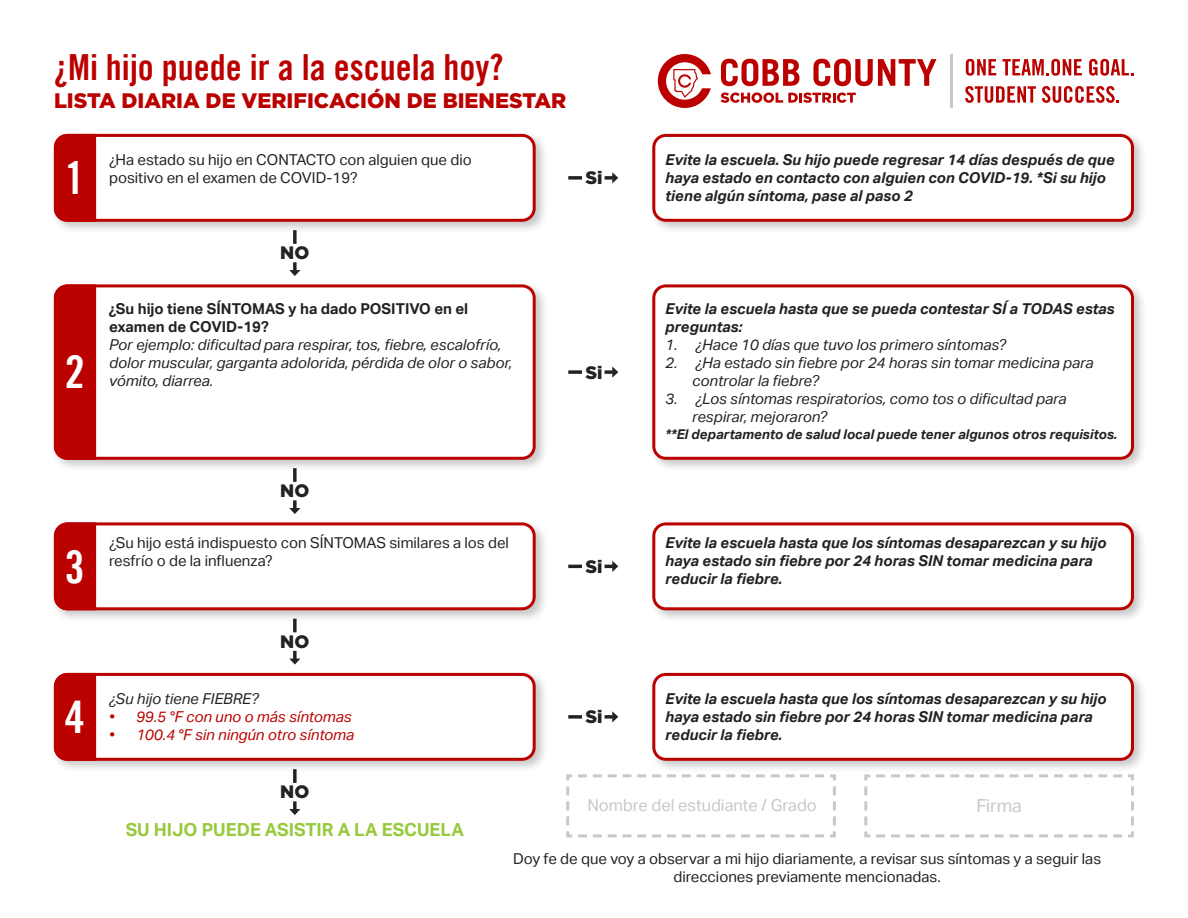
<style>
.page{position:relative;width:1188px;height:918px;background:#fff}
.page>*{position:absolute;margin:0;border:0;box-sizing:border-box;transform-origin:0 0}
.t1{font:45px "Trade Gothic LT Bold Cond Twenty";color:#fff}
.t2{font:36px "Trade Gothic LT Bold Cond Twenty";color:#b00}
.t3{font:900 21px "Gotham";color:#b00}
.t4{font:700 18px "Aktiv Grotesk";color:#97c93d}
.t5{font:900 18px "Gotham";color:#222}
.t6{font:18px "Aktiv Grotesk";color:#c9c7c7}
.t7{font:16.5px "Aktiv Grotesk";color:#c9c7c7}
.t8{font:italic 700 15px/18px "Aktiv Grotesk";color:#222}
.t9{font:italic 15px/18px "Aktiv Grotesk";color:#222}
.t10{font:15px/18px "Aktiv Grotesk";color:#222}
.t11{font:700 15px/18px "Aktiv Grotesk";color:#222}
.t12{font:italic 15px "Aktiv Grotesk";color:#b00}
.t13{font:italic 700 13.5px "Aktiv Grotesk";color:#222}
</style>
<div class="page">
<div style="left:51px;top:130px;width:497px;height:105px;background:#231f20;opacity:.25"></div>
<div style="left:56px;top:135px;width:478px;height:85px;background:#fff;border-radius:12px"></div>
<div style="left:54px;top:134px;width:482px;height:88px;border:3px solid #b00;border-radius:12px"></div>
<hr style="left:950px;top:54px;width:2px;height:54px;background:#c9c7c7">
<svg style="left:966px;top:59px;width:30px;height:17px"></svg>
<svg style="left:1002px;top:59px;width:80px;height:17px"></svg>
<svg style="left:1089px;top:59px;width:45px;height:17px"></svg>
<svg style="left:965px;top:86px;width:71px;height:17px"></svg>
<svg style="left:1042px;top:86px;width:77px;height:17px"></svg>
<svg style="left:658px;top:54px;width:53px;height:54px"></svg>
<svg style="left:721px;top:59px;width:78px;height:27px"></svg>
<svg style="left:813px;top:59px;width:124px;height:27px"></svg>
<svg style="left:721px;top:92px;width:135px;height:11px"></svg>
<div style="left:649px;top:130px;width:498px;height:105px;background:#231f20;opacity:.25"></div>
<div style="left:654px;top:135px;width:478px;height:85px;background:#fff;border-radius:12px"></div>
<div style="left:652px;top:134px;width:482px;height:88px;border:3px solid #b00;border-radius:12px"></div>
<div style="left:649px;top:519px;width:498px;height:104px;background:#231f20;opacity:.25"></div>
<div style="left:654px;top:524px;width:478px;height:85px;background:#fff;border-radius:12px"></div>
<div style="left:652px;top:522px;width:482px;height:88px;border:3px solid #b00;border-radius:12px"></div>
<div style="left:649px;top:669px;width:498px;height:105px;background:#231f20;opacity:.25"></div>
<div style="left:654px;top:674px;width:478px;height:85px;background:#fff;border-radius:12px"></div>
<div style="left:652px;top:673px;width:482px;height:88px;border:3px solid #b00;border-radius:12px"></div>
<div style="left:649px;top:281px;width:498px;height:192px;background:#231f20;opacity:.25"></div>
<div style="left:654px;top:286px;width:478px;height:172px;background:#fff;border-radius:12px"></div>
<div style="left:652px;top:284px;width:482px;height:176px;border:3px solid #b00;border-radius:12px"></div>
<div style="left:51px;top:519px;width:497px;height:104px;background:#231f20;opacity:.25"></div>
<div style="left:56px;top:524px;width:478px;height:85px;background:#fff;border-radius:12px"></div>
<div style="left:54px;top:522px;width:482px;height:88px;border:3px solid #b00;border-radius:12px"></div>
<div style="left:51px;top:669px;width:497px;height:105px;background:#231f20;opacity:.25"></div>
<div style="left:56px;top:674px;width:478px;height:85px;background:#fff;border-radius:12px"></div>
<div style="left:54px;top:673px;width:482px;height:88px;border:3px solid #b00;border-radius:12px"></div>
<div style="left:51px;top:281px;width:497px;height:192px;background:#231f20;opacity:.25"></div>
<div style="left:56px;top:286px;width:478px;height:172px;background:#fff;border-radius:12px"></div>
<div style="left:54px;top:284px;width:482px;height:176px;border:3px solid #b00;border-radius:12px"></div>
<svg style="left:605px;top:172px;width:13px;height:11px"></svg>
<svg style="left:568px;top:176px;width:14px;height:4px"></svg>
<svg style="left:605px;top:367px;width:13px;height:11px"></svg>
<svg style="left:568px;top:370px;width:14px;height:4px"></svg>
<svg style="left:605px;top:561px;width:13px;height:11px"></svg>
<hr style="left:568px;top:565px;width:14px;height:3px;background:#222">
<svg style="left:605px;top:711px;width:13px;height:11px"></svg>
<svg style="left:568px;top:715px;width:14px;height:4px"></svg>
<svg style="left:289px;top:262px;width:11px;height:14px"></svg>
<svg style="left:293px;top:230px;width:4px;height:14px"></svg>
<svg style="left:289px;top:651px;width:11px;height:14px"></svg>
<svg style="left:293px;top:619px;width:4px;height:13px"></svg>
<svg style="left:289px;top:801px;width:11px;height:14px"></svg>
<svg style="left:293px;top:769px;width:4px;height:14px"></svg>
<svg style="left:289px;top:500px;width:11px;height:14px"></svg>
<svg style="left:293px;top:468px;width:4px;height:14px"></svg>
<div style="left:54px;top:134px;width:42px;height:88px;background:#b00"></div>
<div style="left:54px;top:522px;width:42px;height:88px;background:#b00"></div>
<div style="left:54px;top:673px;width:42px;height:88px;background:#b00"></div>
<div style="left:54px;top:284px;width:42px;height:176px;background:#b00"></div>
<svg style="left:566px;top:773px;width:271px;height:65px"></svg>
<svg style="left:863px;top:773px;width:273px;height:65px"></svg>
<h2 class="t2" style="left:54px;top:45px;width:451px">¿Mi hijo puede ir a la escuela hoy?</h2>
<h3 class="t3" style="left:54px;top:88px;width:514px">LISTA DIARIA DE VERIFICACIÓN DE BIENESTAR</h3>
<h1 class="t1" style="left:65px;top:151px;width:21px">1</h1>
<p class="t10" style="left:109px;top:151px;width:364px">¿Ha estado su hijo en CONTACTO con alguien que dio positivo en el examen de COVID-19?</p>
<p class="t5" style="left:585px;top:168px;width:19px">Si</p>
<h1 class="t1" style="left:65px;top:345px;width:21px">2</h1>
<p class="t5" style="left:280px;top:243px;width:31px">NO</p>
<p class="t11" style="left:109px;top:300px;width:361px">¿Su hijo tiene SÍNTOMAS y ha dado POSITIVO en el examen de COVID-19?</p>
<p class="t9" style="left:109px;top:336px;width:405px">Por ejemplo: dificultad para respirar, tos, fiebre, escalofrío, dolor muscular, garganta adolorida, pérdida de olor o sabor, vómito, diarrea.</p>
<p class="t5" style="left:585px;top:362px;width:19px">Si</p>
<h1 class="t1" style="left:65px;top:539px;width:21px">3</h1>
<p class="t5" style="left:280px;top:481px;width:31px">NO</p>
<p class="t10" style="left:109px;top:534px;width:401px">¿Su hijo está indispuesto con SÍNTOMAS similares a los del resfrío o de la influenza?</p>
<p class="t5" style="left:585px;top:556px;width:19px">Si</p>
<p class="t8" style="left:665px;top:151px;width:451px">Evite la escuela. Su hijo puede regresar 14 días después de que haya estado en contacto con alguien con COVID-19. *Si su hijo tiene algún síntoma, pase al paso 2</p>
<p class="t8" style="left:665px;top:300px;width:451px">Evite la escuela hasta que se pueda contestar SÍ a TODAS estas preguntas:</p>
<p class="t9" style="left:665px;top:336px;width:342px">1. ¿Hace 10 días que tuvo los primero síntomas?</p>
<p class="t9" style="left:692px;top:354px;width:403px;text-indent:-27px">2. ¿Ha estado sin fiebre por 24 horas sin tomar medicina para controlar la fiebre?</p>
<p class="t9" style="left:692px;top:390px;width:376px;text-indent:-27px">3. ¿Los síntomas respiratorios, como tos o dificultad para respirar, mejoraron?</p>
<p class="t13" style="left:665px;top:426px;width:454px">**El departamento de salud local puede tener algunos otros requisitos.</p>
<p class="t8" style="left:665px;top:534px;width:443px">Evite la escuela hasta que los síntomas desaparezcan y su hijo haya estado sin fiebre por 24 horas SIN tomar medicina para reducir la fiebre.</p>
<h1 class="t1" style="left:65px;top:690px;width:21px">4</h1>
<p class="t5" style="left:280px;top:631px;width:31px">NO</p>
<p class="t9" style="left:109px;top:690px;width:151px">¿Su hijo tiene FIEBRE?</p>
<p class="t12" style="left:109px;top:708px;width:244px">• 99.5 °F con uno o más síntomas</p>
<p class="t12" style="left:109px;top:726px;width:247px">• 100.4 °F sin ningún otro síntoma</p>
<p class="t5" style="left:280px;top:782px;width:31px">NO</p>
<p class="t4" style="left:126px;top:820px;width:340px">SU HIJO PUEDE ASISTIR A LA ESCUELA</p>
<p class="t5" style="left:585px;top:707px;width:19px">Si</p>
<p class="t8" style="left:665px;top:690px;width:443px">Evite la escuela hasta que los síntomas desaparezcan y su hijo haya estado sin fiebre por 24 horas SIN tomar medicina para reducir la fiebre.</p>
<p class="t7" style="left:587px;top:796px;width:231px">Nombre del estudiante / Grado</p>
<p class="t6" style="left:976px;top:796px;width:47px">Firma</p>
<p class="t10" style="left:513px;top:850px;width:590px;text-align:center">Doy fe de que voy a observar a mi hijo diariamente, a revisar sus síntomas y a seguir las direcciones previamente mencionadas.</p>
</div>
